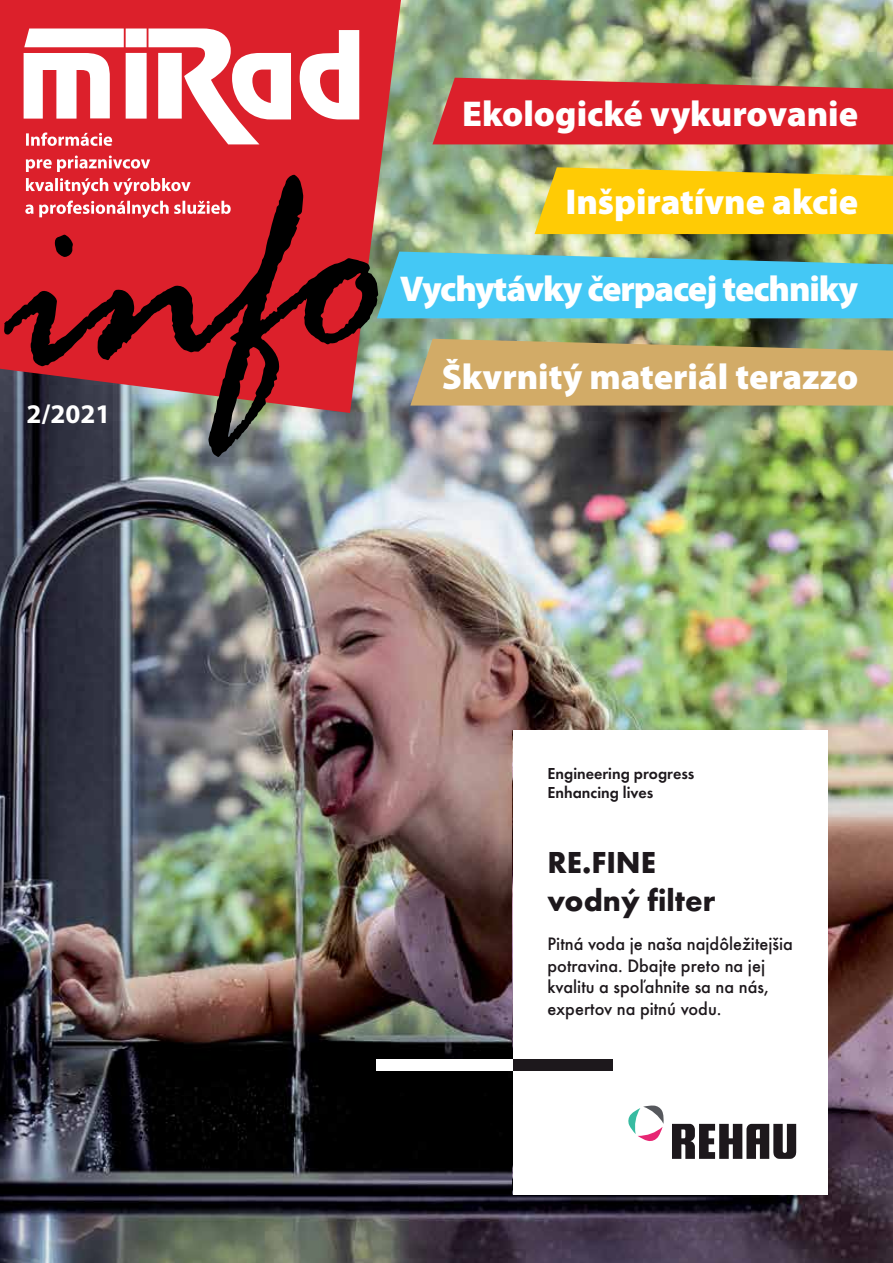
<style>
.page{position:relative;width:893px;height:1263px;background:#fff}
.page>*{position:absolute;margin:0;border:0;box-sizing:border-box;transform-origin:0 0}
.t1{font:900 36px "Myriad Pro";letter-spacing:-.005em;color:#fff}
.t2{font:900 36px "Myriad Pro";letter-spacing:-.03em;color:#fff}
.t3{font:700 31.5px/37.8px "Futura TEE";color:#1d181c}
.t4{font:700 27px "Myriad Pro";color:#fff}
.t5{font:500 18.75px/21.8px "Futura TEE";color:#1d181c}
.t6{font:600 16.5px/19.8px "Futura TEE";color:#1d181c}
</style>
<div class="page">
<img style="left:0;top:0;width:893px;height:1263px">
<div style="left:513px;top:730px;width:314px;height:465px;background:#fff"></div>
<svg style="left:628px;top:1105px;width:36px;height:36px"></svg>
<svg style="left:672px;top:1124px;width:124px;height:35px"></svg>
<div style="left:513px;top:1059px;width:99px;height:11px;background:#1d181c"></div>
<div style="left:377px;top:1059px;width:136px;height:11px;background:#fff"></div>
<div style="left:0;top:0;width:401px;height:413px;background:#dc202b"></div>
<img style="left:4px;top:29px;width:889px;height:428px">
<h3 class="t4" style="left:26px;top:396px;width:85px">2/2021</h3>
<h1 class="t1" style="left:462px;top:94px;width:397px">Ekologické vykurovanie</h1>
<h1 class="t1" style="left:565px;top:182px;width:294px">Inšpiratívne akcie</h1>
<h1 class="t2" style="left:400px;top:268px;width:460px">Vychytávky čerpacej techniky</h1>
<h1 class="t1" style="left:442px;top:357px;width:418px">Škvrnitý materiál terazzo</h1>
<p class="t6" style="left:547px;top:763px;width:148px">Engineering progress<br>Enhancing lives</p>
<h2 class="t3" style="left:547px;top:843px;width:170px">RE.FINE vodný filter</h2>
<p class="t5" style="left:547px;top:932px;width:247px">Pitná voda je naša najdôležitejšia potravina. Dbajte preto na jej kvalitu a spoľahnite sa na nás, expertov na pitnú vodu.</p>
</div>
